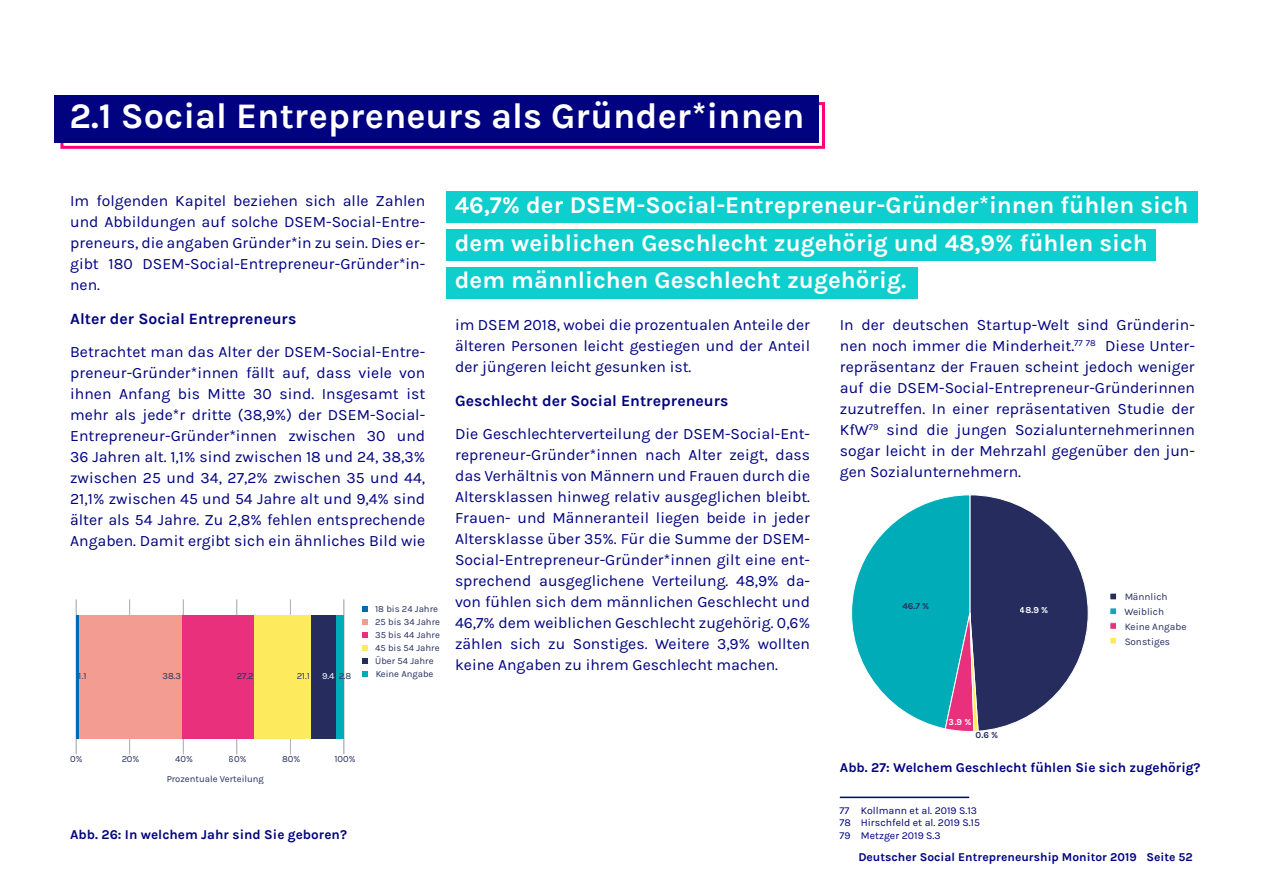
<style>
.page{position:relative;width:1263px;height:893px;background:#fff}
.page>*{position:absolute;margin:0;border:0;box-sizing:border-box;transform-origin:0 0}
.t1{font:700 36px "Karla";color:#fff}
.t2{font:700 24px/37.5px "Karla";color:#fff}
.t3{font:15.75px/21px "Karla";color:#00027f;text-align:justify}
.t4{font:700 15.75px "Karla";color:#00027f}
.t5{font:700 13.5px "Karla";color:#00027f}
.t6{font:700 12px "Karla";color:#00027f}
.t7{font:10.5px/12.6px "Karla";color:#00027f}
.t8{font:10.05px/14.7px "Karla";color:#273060}
.t9{font:9.45px/13px "Karla";color:#273060}
.t10{font:9.45px "Karla";color:#fff}
.t11{font:700 9.15px "Karla";color:#fff}
.t12{font:700 9.15px "Karla";color:#273060}
.s1{color:#273060}
</style>
<div class="page">
<div style="left:60px;top:102px;width:765px;height:47px;border:3px solid #ff007b"></div>
<div style="left:54px;top:95px;width:764px;height:48px;background:#00027f"></div>
<div style="left:446px;top:267px;width:472px;height:32px;background:#0fcece"></div>
<div style="left:446px;top:191px;width:751px;height:32px;background:#0fcece"></div>
<div style="left:446px;top:229px;width:710px;height:32px;background:#0fcece"></div>
<hr style="left:76px;top:600px;width:1px;height:154px;background:#aeb4ba">
<hr style="left:129px;top:600px;width:1px;height:154px;background:#aeb4ba">
<hr style="left:183px;top:600px;width:1px;height:154px;background:#aeb4ba">
<hr style="left:237px;top:600px;width:1px;height:154px;background:#aeb4ba">
<hr style="left:290px;top:600px;width:1px;height:154px;background:#aeb4ba">
<hr style="left:344px;top:600px;width:1px;height:154px;background:#aeb4ba">
<hr style="left:76px;top:615px;width:3px;height:124px;background:#0069b3">
<div style="left:79px;top:615px;width:103px;height:124px;background:#f39c92"></div>
<div style="left:182px;top:615px;width:73px;height:124px;background:#e8307c"></div>
<div style="left:255px;top:615px;width:56px;height:124px;background:#feeb5d"></div>
<div style="left:311px;top:615px;width:26px;height:124px;background:#262d5e"></div>
<div style="left:337px;top:615px;width:7px;height:124px;background:#00acb8"></div>
<svg style="left:362px;top:606px;width:6px;height:5px"></svg>
<svg style="left:362px;top:619px;width:6px;height:6px"></svg>
<svg style="left:362px;top:632px;width:6px;height:6px"></svg>
<svg style="left:362px;top:645px;width:6px;height:6px"></svg>
<svg style="left:362px;top:658px;width:6px;height:6px"></svg>
<svg style="left:362px;top:671px;width:6px;height:6px"></svg>
<svg style="left:851px;top:494px;width:238px;height:238px"></svg>
<div style="left:1110px;top:593px;width:6px;height:7px;background:#262d5e"></div>
<div style="left:1109px;top:593px;width:8px;height:7px;border:1px solid #fff"></div>
<div style="left:1110px;top:608px;width:6px;height:7px;background:#00acb8"></div>
<div style="left:1109px;top:607px;width:8px;height:8px;border:1px solid #fff"></div>
<svg style="left:1111px;top:624px;width:4px;height:4px"></svg>
<div style="left:1109px;top:622px;width:8px;height:8px;border:1px solid #fff"></div>
<div style="left:1110px;top:637px;width:6px;height:7px;background:#feeb5d"></div>
<div style="left:1109px;top:637px;width:8px;height:7px;border:1px solid #fff"></div>
<hr style="left:840px;top:797px;width:129px;height:1px;background:#00027f">
<h1 class="t1" style="left:69px;top:95px;width:737px">2.1 Social Entrepreneurs als Gründer*innen</h1>
<p class="t3" style="left:70px;top:190px;width:357px">Im folgenden Kapitel beziehen sich alle Zahlen und Abbildungen auf solche DSEM-Social-Entre&shy;preneurs, die angaben Gründer*in zu sein. Dies er&shy;gibt 180 DSEM-Social-Entrepreneur-Gründer*in&shy;nen.</p>
<p class="t4" style="left:70px;top:309px;width:228px">Alter der Social Entrepreneurs</p>
<p class="t3" style="left:70px;top:342px;width:357px">Betrachtet man das Alter der DSEM-Social-Entre&shy;preneur-Gründer*innen fällt auf, dass viele von ihnen Anfang bis Mitte 30 sind. Insgesamt ist mehr als jede*r dritte (38,9%) der DSEM-Social-Entrepreneur-Gründer*innen zwischen 30 und 36 Jahren alt. 1,1% sind zwischen 18 und 24, 38,3% zwischen 25 und 34, 27,2% zwischen 35 und 44, 21,1% zwischen 45 und 54 Jahre alt und 9,4% sind älter als 54 Jahre. Zu 2,8% fehlen entsprechende Angaben. Damit ergibt sich ein ähnliches Bild wie</p>
<p class="t9" style="left:79px;top:670px;width:9px">1.1</p>
<p class="t9" style="left:162px;top:670px;width:20px">38.3</p>
<p class="t9" style="left:237px;top:670px;width:19px">27.2</p>
<p class="t9" style="left:296px;top:670px;width:15px">21.1</p>
<p class="t10" style="left:322px;top:671px;width:31px">9.4 <span class="s1">2.8</span></p>
<p class="t9" style="left:375px;top:602px;width:66px">18 bis 24 Jahre<br>25 bis 34 Jahre<br>35 bis 44 Jahre<br>45 bis 54 Jahre<br>Über 54 Jahre<br>Keine Angabe</p>
<p class="t9" style="left:70px;top:753px;width:14px">0%</p>
<p class="t9" style="left:121px;top:753px;width:19px">20%</p>
<p class="t9" style="left:175px;top:753px;width:19px">40%</p>
<p class="t9" style="left:229px;top:753px;width:19px">60%</p>
<p class="t9" style="left:282px;top:753px;width:20px">80%</p>
<p class="t9" style="left:334px;top:753px;width:23px">100%</p>
<p class="t9" style="left:166px;top:772px;width:99px">Prozentuale Verteilung</p>
<p class="t5" style="left:70px;top:827px;width:278px">Abb. 26: In welchem Jahr sind Sie geboren?</p>
<h2 class="t2" style="left:455px;top:187px;width:735px">46,7% der DSEM-Social-Entrepreneur-Gründer*innen fühlen sich dem weiblichen Geschlecht zugehörig und 48,9% fühlen sich dem männlichen Geschlecht zugehörig.</h2>
<p class="t3" style="left:455px;top:314px;width:357px">im DSEM 2018, wobei die prozentualen Anteile der älteren Personen leicht gestiegen und der Anteil der jüngeren leicht gesunken ist.</p>
<p class="t4" style="left:455px;top:391px;width:275px">Geschlecht der Social Entrepreneurs</p>
<p class="t3" style="left:455px;top:424px;width:357px">Die Geschlechterverteilung der DSEM-Social-Ent&shy;repreneur-Gründer*innen nach Alter zeigt, dass das Verhältnis von Männern und Frauen durch die Altersklassen hinweg relativ ausgeglichen bleibt.<br>Frauen- und Männeranteil liegen beide in jeder Altersklasse über 35%. Für die Summe der DSEM-Social-Entrepreneur-Gründer*innen gilt eine ent&shy;sprechend ausgeglichene Verteilung. 48,9% da&shy;von fühlen sich dem männlichen Geschlecht und 46,7% dem weiblichen Geschlecht zugehörig. 0,6% zählen sich zu Sonstiges. Weitere 3,9% wollten keine Angaben zu ihrem Geschlecht machen.</p>
<p class="t3" style="left:840px;top:314px;width:357px">In der deutschen Startup-Welt sind Gründerin&shy;nen noch immer die Minderheit.<sup>77</sup> <sup>78</sup> Diese Unter&shy;repräsentanz der Frauen scheint jedoch weniger auf die DSEM-Social-Entrepreneur-Gründerinnen zuzutreffen. In einer repräsentativen Studie der KfW<sup>79</sup> sind die jungen Sozialunternehmerinnen sogar leicht in der Mehrzahl gegenüber den jun&shy;gen Sozialunternehmern.</p>
<p class="t12" style="left:902px;top:601px;width:28px">46.7 %</p>
<p class="t11" style="left:1020px;top:605px;width:30px">48.9 %</p>
<p class="t11" style="left:949px;top:716px;width:24px">3.9 %</p>
<p class="t12" style="left:975px;top:730px;width:24px">0.6 %</p>
<p class="t8" style="left:1124px;top:590px;width:64px">Männlich<br>Weiblich<br>Keine Angabe<br>Sonstiges</p>
<p class="t5" style="left:840px;top:760px;width:362px">Abb. 27: Welchem Geschlecht fühlen Sie sich zugehörig?</p>
<p class="t7" style="left:839px;top:804px;width:142px">77 Kollmann et al. 2019 S.13<br>78 Hirschfeld et al. 2019 S.15<br>79 Metzger 2019 S.3</p>
<p class="t6" style="left:858px;top:850px;width:336px">Deutscher Social Entrepreneurship Monitor 2019 Seite 52</p>
</div>
